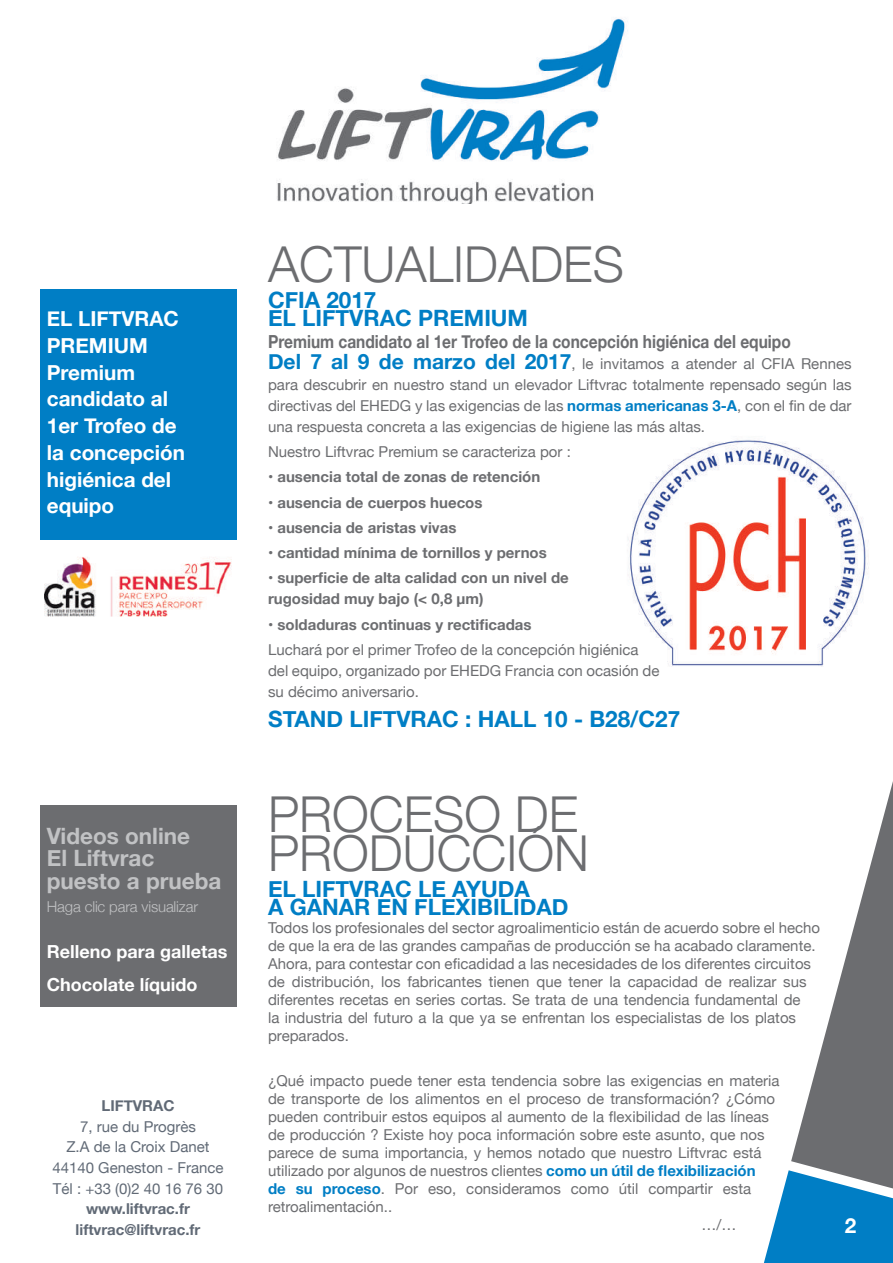
<style>
.page{position:relative;width:893px;height:1263px;background:#fff}
.page>*{position:absolute;margin:0;border:0;box-sizing:border-box;transform-origin:0 0}
.t1{font:300 49.5px/39px "Helvetica Neue";color:#6c6d70}
.t2{font:700 22.5px/18px "Helvetica Neue";color:#007ec5}
.t3{font:700 22.5px/22.5px "Helvetica Neue";color:#c1c2c4}
.t4{font:700 20.7px/26.7px "Helvetica Neue";color:#fff}
.t5{font:700 18px "Helvetica Neue";color:#6c6d70;scale:.86 1}
.t6{font:700 18px/33px "Helvetica Neue";color:#fff}
.t7{font:15px/18px "Helvetica Neue";color:#6c6d70}
.t8{font:700 15px/21px "Helvetica Neue";color:#6c6d70}
.t9{font:15px/20.7px "Helvetica Neue";color:#616a76;text-align:center}
.t10{font:700 15px/20.7px "Helvetica Neue";color:#616a76;text-align:center}
.t11{font:300 15px "Helvetica Neue";letter-spacing:-.01em;color:#c1c2c4}
.s1{font-weight:700;font-size:21px;color:#007ec5}
.s2{font-weight:700;color:#007ec5}
</style>
<div class="page">
<div style="left:40px;top:289px;width:196px;height:251px;background:#007ec5"></div>
<svg style="left:764px;top:781px;width:129px;height:482px"></svg>
<img style="left:627px;top:440px;width:242px;height:227px">
<img style="left:44px;top:557px;width:188px;height:60px">
<div style="left:40px;top:806px;width:196px;height:201px;background:#6c6d70"></div>
<img style="left:277px;top:18px;width:351px;height:186px">
<h3 class="t4" style="left:47px;top:306px;width:140px">El Liftvrac<br>Premium<br>Premium candidato al<br>1er Trofeo de la concepción higiénica del equipo</h3>
<h2 class="t3" style="left:47px;top:825px;width:176px">Videos online<br>El Liftvrac puesto a prueba</h2>
<p class="t11" style="left:47px;top:895px;width:153px">HAGA CLIC PARA VISUALIZAR</p>
<p class="t6" style="left:47px;top:935px;width:182px">Relleno para galletas<br>Chocolate líquido</p>
<p class="t10" style="left:101px;top:1095px;width:19px">LIFTVRAC</p>
<p class="t9" style="left:52px;top:1117px;width:173px">7, rue du Progrès<br>Z.A de la Croix Danet<br>44140 Geneston - France<br>Tél : +33 (0)2 40 16 76 30</p>
<p class="t10" style="left:76px;top:1199px;width:126px">www.liftvrac.fr liftvrac@liftvrac.fr</p>
<h1 class="t1" style="left:268px;top:242px;width:357px">ACTUALIDADES</h1>
<h2 class="t2" style="left:268px;top:292px;width:14px">CFIA</h2>
<h2 class="t2" style="left:268px;top:292px;width:261px;text-indent:58px">2017<br>El Liftvrac Premium</h2>
<p class="t5" style="left:268px;top:327px;width:609px">Premium candidato al 1er Trofeo de la concepción higiénica del equipo</p>
<p class="t7" style="left:268px;top:354px;width:585px;line-height:21px;text-align:justify"><span class="s1">Del 7 al 9 de marzo del 2017</span>, le invitamos a atender al CFIA Rennes para descubrir en nuestro stand un elevador Liftvrac totalmente repensado según las directivas del EHEDG y las exigencias de las <span class="s2">normas americanas 3-A</span>, con el fin de dar una respuesta concreta a las exigencias de higiene las más altas.</p>
<p class="t7" style="left:268px;top:444px;width:304px">Nuestro Liftvrac Premium se caracteriza por :</p>
<p class="t8" style="left:268px;top:467px;width:274px">• ausencia total de zonas de retención</p>
<p class="t8" style="left:268px;top:492px;width:216px">• ausencia de cuerpos huecos</p>
<p class="t8" style="left:268px;top:517px;width:190px">• ausencia de aristas vivas</p>
<p class="t8" style="left:268px;top:543px;width:280px">• cantidad mínima de tornillos y pernos</p>
<p class="t8" style="left:268px;top:568px;width:302px">• superficie de alta calidad con un nivel de rugosidad muy bajo (&lt; 0,8 μm)</p>
<p class="t8" style="left:268px;top:614px;width:265px">• soldaduras continuas y rectificadas</p>
<p class="t7" style="left:268px;top:640px;width:393px;line-height:21px">Luchará por el primer Trofeo de la concepción higiénica del equipo, organizado por EHEDG Francia con ocasión de su décimo aniversario.</p>
<h2 class="t2" style="left:268px;top:710px;width:414px">Stand Liftvrac : Hall 10 - B28/C27</h2>
<h1 class="t1" style="left:268px;top:792px;width:322px">PROCESO DE<br>PRODUCCIÓN</h1>
<h2 class="t2" style="left:268px;top:881px;width:302px">El Liftvrac l e ayuda<br>a ganar en flexibilidad</h2>
<p class="t7" style="left:268px;top:920px;width:553px">Todos los profesionales del sector agroalimenticio están de acuerdo sobre el hecho de que la era de las grandes campañas de producción se ha acabado claramente.<br>Ahora, para contestar con eficadidad a las necesidades de los diferentes circuitos de distribución, los fabricantes tienen que tener la capacidad de realizar sus diferentes recetas en series cortas. Se trata de una tendencia fundamental de<br>la industria del futuro a la que ya se enfrentan los especialistas de los platos preparados.</p>
<p class="t7" style="left:268px;top:1072px;width:513px">¿Qué impacto puede tener esta tendencia sobre las exigencias en materia</p>
<p class="t7" style="left:268px;top:1090px;width:509px">de transporte de los alimentos en el proceso de transformación? ¿Cómo</p>
<p class="t7" style="left:268px;top:1108px;width:503px">pueden contribuir estos equipos al aumento de la flexibilidad de las líneas</p>
<p class="t7" style="left:268px;top:1126px;width:498px">de producción ? Existe hoy poca información sobre este asunto, que nos</p>
<p class="t7" style="left:268px;top:1144px;width:495px">parece de suma importancia, y hemos notado que nuestro Liftvrac está</p>
<p class="t7" style="left:268px;top:1162px;width:489px">utilizado por algunos de nuestros clientes <span class="s2">como un útil de flexibilización</span></p>
<p class="t7" style="left:268px;top:1180px;width:485px"><span class="s2">de su proceso</span>. Por eso, consideramos como útil compartir esta</p>
<p class="t7" style="left:268px;top:1198px;width:126px">retroalimentación..</p>
<p class="t7" style="left:702px;top:1216px;width:36px">…/…</p>
<h3 class="t4" style="left:845px;top:1213px;width:13px">2</h3>
</div>
